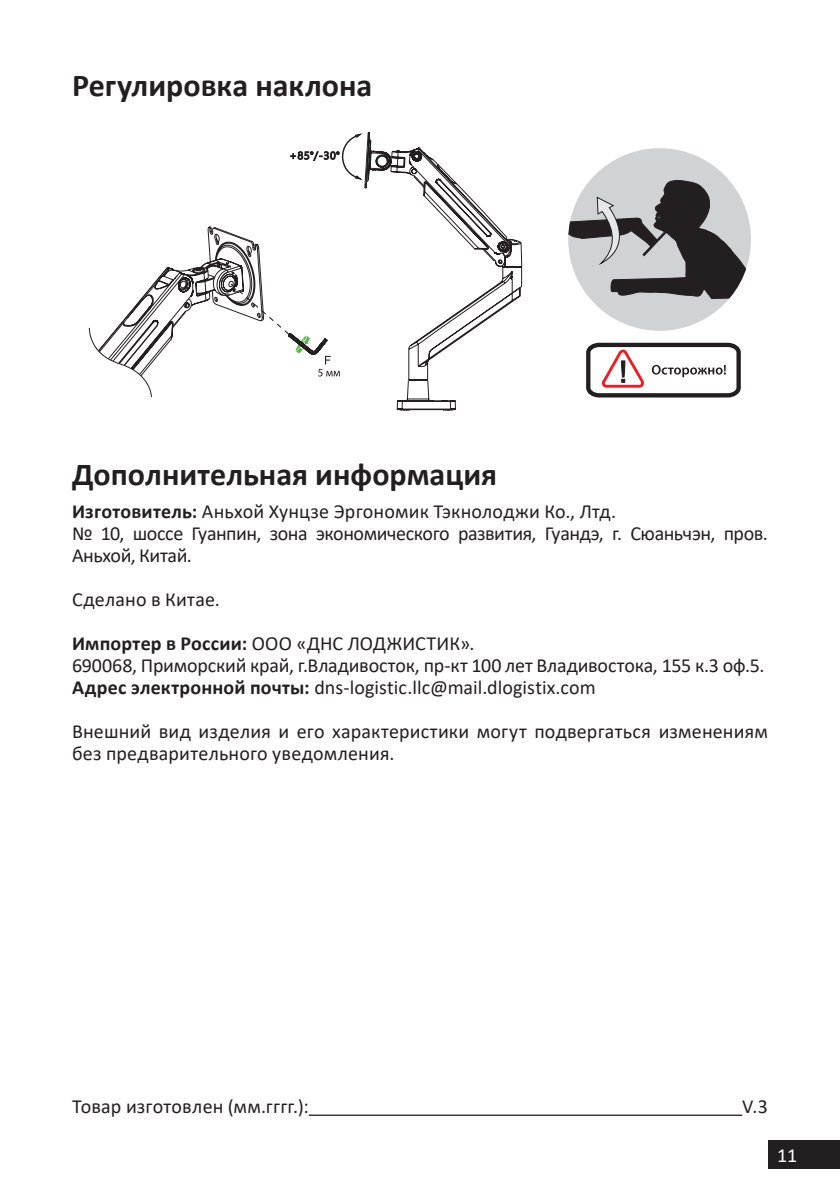
<style>
.page{position:relative;width:840px;height:1191px;background:#fff}
.page>*{position:absolute;margin:0;border:0;box-sizing:border-box;transform-origin:0 0}
.Заголовок_16{font:700 32px "Calibri";color:#231f20}
.t1{font:20px/22px "Calibri";letter-spacing:.005em;color:#231f20}
.t2{font:20px/22px "Calibri";letter-spacing:-.02em;color:#231f20}
.t3{font:20px "Calibri";color:#fff}
.s1{font-weight:700}
</style>
<div class="page">
<div style="left:767px;top:1140px;width:72px;height:29px;background:#231f20"></div>
<hr style="left:308px;top:1114px;width:433px;height:1px;background:#231f20">
<div style="left:568px;top:148px;width:182px;height:183px;background:#d1d2d4;border-radius:50%"></div>
<svg style="left:568px;top:180px;width:182px;height:119px"></svg>
<svg style="left:88px;top:132px;width:434px;height:278px"></svg>
<svg style="left:586px;top:342px;width:155px;height:56px"></svg>
<p class="Заголовок_16" style="left:72px;top:63px;width:302px">Регулировка наклона</p>
<p class="Заголовок_16" style="left:72px;top:452px;width:426px">Дополнительная информация</p>
<p class="t1" style="left:72px;top:500px;width:545px"><span class="s1">Изготовитель:</span> Аньхой Хунцзе Эргономик Тэкнолоджи Ко., Лтд.</p>
<p class="t2" style="left:72px;top:522px;width:697px">№ 10, шоссе Гуанпин, зона экономического развития, Гуандэ, г. Сюаньчэн, пров.<br>Аньхой, Китай.</p>
<p class="t1" style="left:72px;top:588px;width:149px">Сделано в Китае.</p>
<p class="t1" style="left:72px;top:632px;width:404px"><span class="s1">Импортер в России:</span> ООО «ДНС ЛОДЖИСТИК».</p>
<p class="t1" style="left:72px;top:654px;width:693px">690068, Приморский край, г.Владивосток, пр-кт 100 лет Владивостока, 155 к.3 оф.5.</p>
<p class="t1" style="left:72px;top:676px;width:525px"><span class="s1">Адрес электронной почты:</span> dns-logistic.llc@mail.dlogistix.com</p>
<p class="t1" style="left:72px;top:720px;width:697px">Внешний вид изделия и его характеристики могут подвергаться изменениям без предварительного уведомления.</p>
<p class="t1" style="left:72px;top:1094px;width:238px">Товар изготовлен (мм.гггг.):</p>
<p class="t1" style="left:741px;top:1094px;width:27px">V.3</p>
<p class="t3" style="left:776px;top:1142px;width:22px">11</p>
</div>
